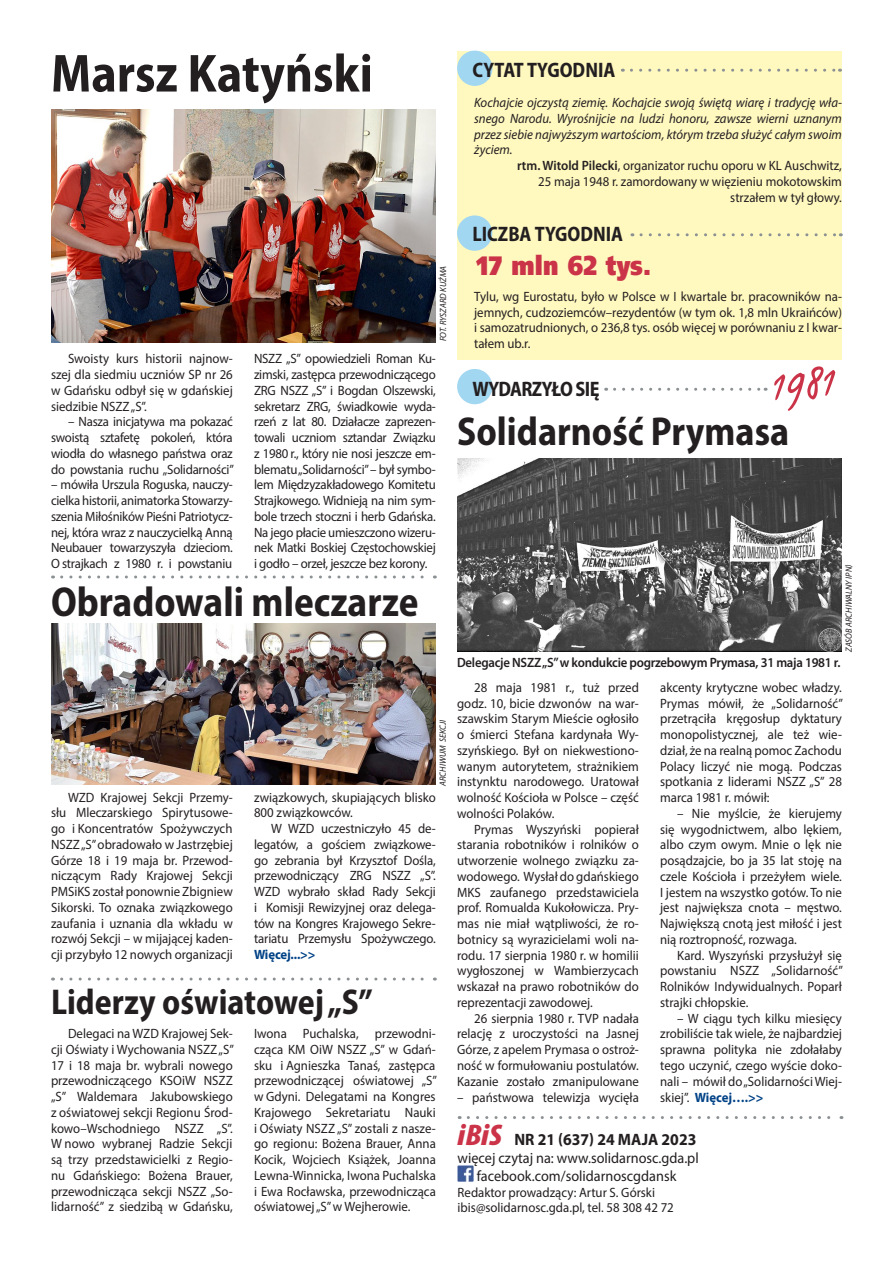
<style>
.page{position:relative;width:893px;height:1263px;background:#fff}
.page>*{position:absolute;margin:0;border:0;box-sizing:border-box;transform-origin:0 0}
.t1{font:700 semi-condensed 54px "Myriad Pro";color:#231f20;scale:.95 1}
.t2{font:47.25px "dear Joe 5 CASUAL P";color:#cb3448}
.t3{font:700 semi-condensed 42px "Myriad Pro";color:#231f20;scale:.95 1}
.t4{font:700 semi-condensed 40.5px "Myriad Pro";color:#231f20;scale:.95 1}
.t5{font:700 semi-condensed 36px "Myriad Pro";color:#231f20;scale:.95 1}
.t6{font:27px "Humnst 777 X Blk EU";color:#cb3448;scale:.85 1}
.t7{font:700 semi-condensed 21px "Myriad Pro";color:#231f20;scale:.95 1}
.t8{font:700 semi-condensed 21px "Myriad Pro";letter-spacing:-.03em;color:#231f20;scale:.95 1}
.t9{font:700 16.5px "Myriad Pro";color:#231f20;scale:.95 1}
.t10{font:15px/18px "Myriad Pro";color:#231f20;text-align:center;scale:.95 1}
.t11{font:13.5px/15.8px "Myriad Pro";color:#231f20;text-align:justify;scale:.95 1}
.t12{font:italic 13.5px/15.8px "Myriad Pro";color:#231f20;text-align:justify;scale:.95 1}
.t13{font:600 13.5px "Myriad Pro";letter-spacing:-.02em;color:#231f20;scale:.95 1}
.t14{font:700 13.5px "Myriad Pro";letter-spacing:-.01em;color:#014286;scale:.95 1}
.t15{font:italic 9px "Myriad Pro";letter-spacing:-.01em;color:#231f20;scale:.95 1}
.s1{font-weight:600}
.s2{font-weight:700;color:#014286}
.s3{font-weight:900;font-style:italic;font-stretch:condensed;font-size:30px;color:#cb3448}
</style>
<div class="page">
<div style="left:457px;top:51px;width:385px;height:308px;background:#fff8bf"></div>
<div style="left:457px;top:51px;width:35px;height:35px;background:#a2d7f2;border-radius:50%"></div>
<svg style="left:631px;top:69px;width:209px;height:3px"></svg>
<div style="left:457px;top:215px;width:35px;height:36px;background:#a2d7f2;border-radius:50%"></div>
<svg style="left:641px;top:233px;width:200px;height:3px"></svg>
<img style="left:458px;top:1166px;width:16px;height:16px">
<svg style="left:468px;top:1116px;width:374px;height:3px"></svg>
<svg style="left:614px;top:388px;width:152px;height:3px"></svg>
<div style="left:457px;top:369px;width:35px;height:35px;background:#a2d7f2;border-radius:50%"></div>
<svg style="left:62px;top:977px;width:373px;height:3px"></svg>
<img style="left:51px;top:110px;width:385px;height:233px">
<img style="left:457px;top:459px;width:385px;height:193px">
<img style="left:51px;top:624px;width:385px;height:160px">
<svg style="left:62px;top:575px;width:373px;height:3px"></svg>
<h1 class="t1" style="left:51px;top:39px;width:340px">Marsz Katyński</h1>
<p class="t15" style="left:438px;top:341px;width:81px;rotate:-90deg">FOT. RYSZARD KUŹMA</p>
<p class="t11" style="left:51px;top:351px;width:193px;text-indent:17px">Swoisty kurs historii najnow&shy;szej dla siedmiu uczniów SP nr 26 w Gdańsku odbył się w gdańskiej siedzibie NSZZ „S”.</p>
<p class="t11" style="left:51px;top:414px;width:194px;text-indent:17px">– Nasza inicjatywa ma pokazać swoistą sztafetę pokoleń, która wiodła do własnego państwa oraz do powstania ruchu „Solidarności”</p>
<p class="t11" style="left:51px;top:477px;width:193px">– mówiła Urszula Roguska, nauczy&shy;cielka historii, animatorka Stowarzy&shy;szenia Miłośników Pieśni Patriotycz&shy;nej, która wraz z nauczycielką Anną Neubauer towarzyszyła dzieciom.<br>O strajkach z 1980 r. i powstaniu</p>
<p class="t11" style="left:254px;top:351px;width:193px">NSZZ „S” opowiedzieli Roman Ku&shy;zimski, zastępca przewodniczącego ZRG NSZZ „S” i Bogdan Olszewski, sekretarz ZRG, świadkowie wyda&shy;rzeń z lat 80. Działacze zaprezen&shy;towali uczniom sztandar Związku z 1980 r., który nie nosi jeszcze em&shy;blematu „Solidarności” – był symbo&shy;lem Międzyzakładowego Komitetu Strajkowego. Widnieją na nim sym&shy;bole trzech stoczni i herb Gdańska.<br>Na jego płacie umieszczono wizeru&shy;nek Matki Boskiej Częstochowskiej i godło – orzeł, jeszcze bez korony.</p>
<h3 class="t3" style="left:51px;top:574px;width:388px">Obradowali mleczarze</h3>
<p class="t15" style="left:437px;top:786px;width:71px;rotate:-90deg">ARCHIWUM SEKCJI</p>
<p class="t11" style="left:51px;top:789px;width:193px;text-indent:17px">WZD Krajowej Sekcji Przemy&shy;słu Mleczarskiego Spirytusowe&shy;go i Koncentratów Spożywczych NSZZ „S” obradowało w Jastrzębiej Górze 18 i 19 maja br. Przewod&shy;niczącym Rady Krajowej Sekcji PMSiKS został ponownie Zbigniew Sikorski. To oznaka związkowego zaufania i uznania dla wkładu w rozwój Sekcji – w mijającej kaden&shy;cji przybyło 12 nowych organizacji</p>
<p class="t11" style="left:254px;top:789px;width:193px">związkowych, skupiających blisko<br>800 związkowców.</p>
<p class="t11" style="left:254px;top:820px;width:193px;text-indent:17px">W WZD uczestniczyło 45 de&shy;legatów, a gościem związkowe&shy;go zebrania był Krzysztof Dośla, przewodniczący ZRG NSZZ „S”.<br>WZD wybrało skład Rady Sekcji i Komisji Rewizyjnej oraz delega&shy;tów na Kongres Krajowego Sekre&shy;tariatu Przemysłu Spożywczego.</p>
<p class="t14" style="left:254px;top:946px;width:66px">Więcej...&gt;&gt;</p>
<h3 class="t5" style="left:51px;top:978px;width:340px">Liderzy oświatowej „S”</h3>
<p class="t11" style="left:51px;top:1025px;width:194px;text-indent:17px">Delegaci na WZD Krajowej Sek&shy;cji Oświaty i Wychowania NSZZ „S” 17 i 18 maja br. wybrali nowego przewodniczącego KSOiW NSZZ „S” Waldemara Jakubowskiego z oświatowej sekcji Regionu Środ&shy;kowo–Wschodniego NSZZ „S”.<br>W nowo wybranej Radzie Sekcji są trzy przedstawicielki z Regio&shy;nu Gdańskiego: Bożena Brauer, przewodnicząca sekcji NSZZ „So&shy;lidarność” z siedzibą w Gdańsku,</p>
<p class="t11" style="left:254px;top:1025px;width:194px;text-align:left">Iwona Puchalska, przewodni&shy;cząca KM OiW NSZZ „S” w Gdań&shy;sku i Agnieszka Tanaś, zastępca przewodniczącej oświatowej „S” w Gdyni. Delegatami na Kongres<br>Krajowego Sekretariatu Nauki i Oświaty NSZZ „S” zostali z nasze&shy;go regionu: Bożena Brauer, Anna<br>Kocik, Wojciech Książek, Joanna<br>Lewna-Winnicka, Iwona Puchalska i Ewa Rocławska, przewodnicząca oświatowej „S” w Wejherowie.</p>
<h3 class="t7" style="left:473px;top:56px;width:152px">CYTAT TYGODNIA</h3>
<p class="t12" style="left:474px;top:95px;width:389px">Kochajcie ojczystą ziemię. Kochajcie swoją świętą wiarę i tradycję wła&shy;snego Narodu. Wyrośnijcie na ludzi honoru, zawsze wierni uznanym przez siebie najwyższym wartościom, którym trzeba służyć całym swoim życiem.</p>
<p class="t11" style="left:517px;top:158px;width:343px;text-align:right"><span class="s1">rtm. Witold Pilecki</span>, organizator ruchu oporu w KL Auschwitz,<br>25 maja 1948 r. zamordowany w więzieniu mokotowskim strzałem w tył głowy.</p>
<h3 class="t7" style="left:472px;top:220px;width:160px">LICZBA TYGODNIA</h3>
<h3 class="t6" style="left:476px;top:248px;width:208px">17 mln 62 tys.</h3>
<p class="t11" style="left:474px;top:288px;width:389px">Tylu, wg Eurostatu, było w Polsce w I kwartale br. pracowników na&shy;jemnych, cudzoziemców–rezydentów (w tym ok. 1,8 mln Ukraińców) i samozatrudnionych, o 236,8 tys. osób więcej w porównaniu z I kwar&shy;tałem ub.r.</p>
<h3 class="t8" style="left:473px;top:375px;width:135px">WYDARZYŁO SIĘ</h3>
<h2 class="t2" style="left:770px;top:355px;width:65px;rotate:-5deg">1981</h2>
<h3 class="t4" style="left:457px;top:405px;width:351px">Solidarność Prymasa</h3>
<p class="t15" style="left:843px;top:652px;width:94px;rotate:-90deg">ZASÓB ARCHIWALNY IPN)</p>
<p class="t13" style="left:457px;top:655px;width:405px">Delegacje NSZZ „S” w kondukcie pogrzebowym Prymasa, 31 maja 1981 r.</p>
<p class="t11" style="left:457px;top:679px;width:193px;text-indent:17px">28 maja 1981 r., tuż przed godz. 10, bicie dzwonów na war&shy;szawskim Starym Mieście ogłosiło o śmierci Stefana kardynała Wy&shy;szyńskiego. Był on niekwestiono&shy;wanym autorytetem, strażnikiem instynktu narodowego. Uratował wolność Kościoła w Polsce – część wolności Polaków.</p>
<p class="t11" style="left:457px;top:821px;width:193px;text-indent:17px">Prymas Wyszyński popierał starania robotników i rolników o utworzenie wolnego związku za&shy;wodowego. Wysłał do gdańskiego MKS zaufanego przedstawiciela prof. Romualda Kukołowicza. Pry&shy;mas nie miał wątpliwości, że ro&shy;botnicy są wyrazicielami woli na&shy;rodu. 17 sierpnia 1980 r. w homilii wygłoszonej w Wambierzycach wskazał na prawo robotników do reprezentacji zawodowej.</p>
<p class="t11" style="left:457px;top:1010px;width:193px;text-indent:17px">26 sierpnia 1980 r. TVP nadała relację z uroczystości na Jasnej Górze, z apelem Prymasa o ostroż&shy;ność w formułowaniu postulatów.<br>Kazanie zostało zmanipulowane</p>
<p class="t11" style="left:457px;top:1089px;width:193px">– państwowa telewizja wycięła</p>
<p class="t11" style="left:660px;top:679px;width:194px">akcenty krytyczne wobec władzy.<br>Prymas mówił, że „Solidarność” przetrąciła kręgosłup dyktatury monopolistycznej, ale też wie&shy;dział, że na realną pomoc Zachodu Polacy liczyć nie mogą. Podczas spotkania z liderami NSZZ „S” 28 marca 1981 r. mówił:</p>
<p class="t11" style="left:660px;top:805px;width:193px;text-indent:17px">– Nie myślcie, że kierujemy się wygodnictwem, albo lękiem, albo czym owym. Mnie o lęk nie posądzajcie, bo ja 35 lat stoję na czele Kościoła i przeżyłem wiele.<br>I jestem na wszystko gotów. To nie jest największa cnota – męstwo.<br>Największą cnotą jest miłość i jest nią roztropność, rozwaga.</p>
<p class="t11" style="left:660px;top:947px;width:194px;text-indent:17px">Kard. Wyszyński przysłużył się powstaniu NSZZ „Solidarność” Rolników Indywidualnych. Poparł strajki chłopskie.</p>
<p class="t11" style="left:660px;top:1010px;width:193px;text-indent:17px">– W ciągu tych kilku miesięcy zrobiliście tak wiele, że najbardziej sprawna polityka nie zdołałaby tego uczynić, czego wyście doko&shy;nali – mówił do „Solidarności Wiej&shy;skiej”. <span class="s2">Więcej….&gt;&gt;</span></p>
<p class="t9" style="left:458px;top:1128px;width:253px"><span class="s3">iBiS</span> NR 21 (637) 24 MAJA 2023</p>
<p class="t10" style="left:458px;top:1148px;width:255px">więcej czytaj na: www.solidarnosc.gda.pl facebook.com/solidarnoscgdansk</p>
<p class="t11" style="left:458px;top:1184px;width:229px">Redaktor prowadzący: Artur S. Górski ibis@solidarnosc.gda.pl, tel. 58 308 42 72</p>
</div>
